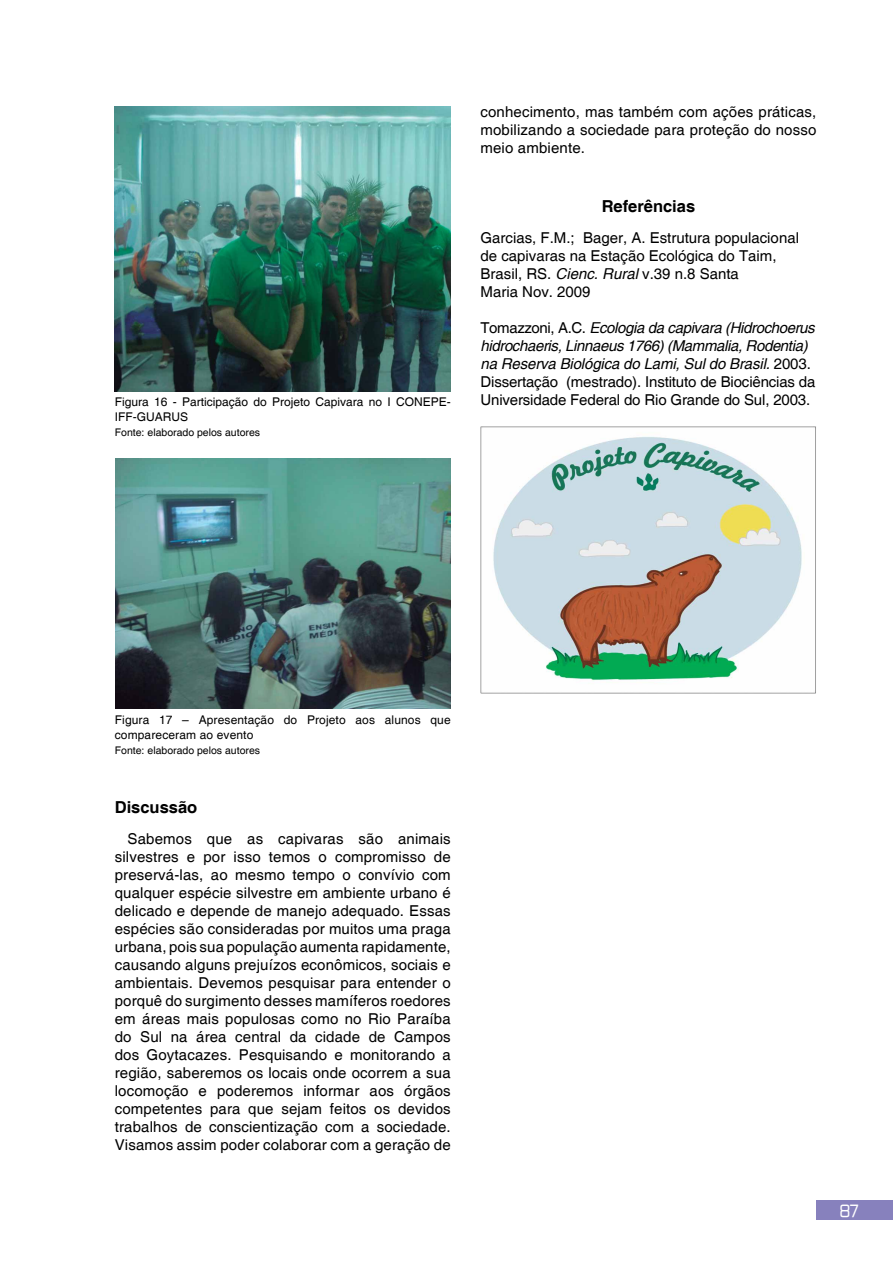
<style>
.page{position:relative;width:893px;height:1263px;background:#fff}
.page>*{position:absolute;margin:0;border:0;box-sizing:border-box;transform-origin:0 0}
.t1{font:700 16.5px "Helvetica";color:#000}
.t2{font:15px/18px "Helvetica";letter-spacing:.01em;color:#000;text-align:justify}
.t3{font:italic 15px/18px "Helvetica";letter-spacing:-.025em;color:#000}
.t4{font:15px "Zekton";color:#fff}
.t5{font:12px/15px "Helvetica";letter-spacing:.01em;color:#000}
.t6{font:10.5px "Helvetica";color:#000}
.s1{font-style:italic}
.s2{font-style:normal}
</style>
<div class="page">
<div style="left:816px;top:1200px;width:77px;height:19px;background:#8781bd"></div>
<img style="left:115px;top:106px;width:336px;height:285px">
<img style="left:115px;top:458px;width:336px;height:251px">
<img style="left:480px;top:426px;width:336px;height:268px">
<p class="t5" style="left:115px;top:395px;width:337px">Figura 16 - Participação do Projeto Capivara no I CONEPE-<br>IFF-GUARUS</p>
<p class="t6" style="left:115px;top:427px;width:147px">Fonte: elaborado pelos autores</p>
<p class="t2" style="left:480px;top:104px;width:337px">conhecimento, mas também com ações práticas, mobilizando a sociedade para proteção do nosso meio ambiente.</p>
<p class="t1" style="left:602px;top:196px;width:95px">Referências</p>
<p class="t2" style="left:480px;top:229px;width:320px;text-align:left">Garcias, F.M.; Bager, A. Estrutura populacional de capivaras na Estação Ecológica do Taim, Brasil, RS. <span class="s1">Cienc. Rural</span> v.39 n.8 Santa<br>Maria Nov. 2009</p>
<p class="t3" style="left:480px;top:319px;width:336px"><span class="s2">Tomazzoni, A.C.</span> Ecologia da capivara (Hidrochoerus hidrochaeris, Linnaeus 1766) (Mammalia, Rodentia) na Reserva Biológica do Lami, Sul do Brasil. <span class="s2">2003.<br>Dissertação (mestrado). Instituto de Biociências da Universidade Federal do Rio Grande do Sul, 2003.</span></p>
<p class="t5" style="left:115px;top:713px;width:337px">Figura 17 – Apresentação do Projeto aos alunos que compareceram ao evento</p>
<p class="t6" style="left:115px;top:744px;width:147px">Fonte: elaborado pelos autores</p>
<p class="t1" style="left:115px;top:797px;width:84px">Discussão</p>
<p class="t2" style="left:115px;top:830px;width:337px;text-indent:13px">Sabemos que as capivaras são animais silvestres e por isso temos o compromisso de preservá-las, ao mesmo tempo o convívio com qualquer espécie silvestre em ambiente urbano é delicado e depende de manejo adequado. Essas espécies são consideradas por muitos uma praga urbana, pois sua população aumenta rapidamente, causando alguns prejuízos econômicos, sociais e ambientais. Devemos pesquisar para entender o porquê do surgimento desses mamíferos roedores em áreas mais populosas como no Rio Paraíba do Sul na área central da cidade de Campos dos Goytacazes. Pesquisando e monitorando a região, saberemos os locais onde ocorrem a sua locomoção e poderemos informar aos órgãos competentes para que sejam feitos os devidos trabalhos de conscientização com a sociedade.<br>Visamos assim poder colaborar com a geração de</p>
<p class="t4" style="left:840px;top:1200px;width:21px">87</p>
</div>
